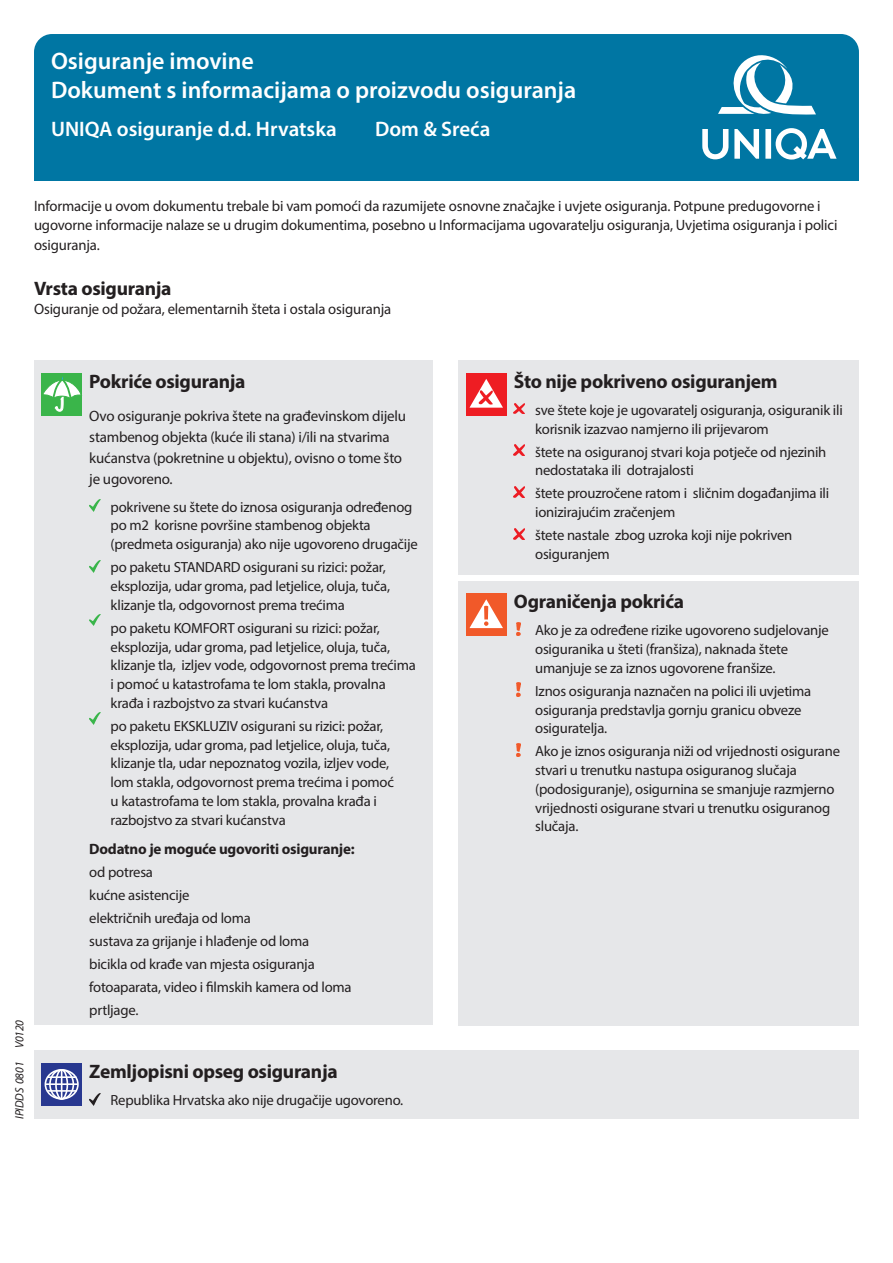
<style>
.page{position:relative;width:893px;height:1263px;background:#fff}
.page>*{position:absolute;margin:0;border:0;box-sizing:border-box;transform-origin:0 0}
.Form_sub_title{font:600 24px "Myriad Pro";color:#fff}
.Company_Product_head{font:600 21px "Myriad Pro";color:#fff}
.Cover_subhead{font:700 19.5px "Myriad Pro";letter-spacing:-.015em;color:#231f20}
.Form_intro{font:700 19.5px "Myriad Pro";letter-spacing:-.015em;color:#231f20}
.Form_intro-2{font:15px/19.5px "Myriad Pro";letter-spacing:-.01em;color:#231f20}
.Cover_subhead-2{font:15px/21px "Myriad Pro";letter-spacing:-.015em;color:#231f20}
.Covered_bullets{font:700 15px "Myriad Pro";letter-spacing:-.015em;color:#231f20}
.Covered_bullets-2{font:14.7px/18.8px "Myriad Pro";letter-spacing:-.015em;color:#231f20}
.Covered_bullets-3{font:italic 12px "Myriad Pro";letter-spacing:-.015em;color:#231f20}
</style>
<div class="page">
<div style="left:34px;top:34px;width:825px;height:147px;background:#0076a3;border-radius:18px"></div>
<div style="left:34px;top:360px;width:399px;height:665px;background:#e6e7e9"></div>
<div style="left:459px;top:360px;width:400px;height:215px;background:#e6e7e9"></div>
<div style="left:459px;top:581px;width:400px;height:444px;background:#e6e7e9"></div>
<div style="left:41px;top:373px;width:41px;height:43px;background:#3ab54a"></div>
<svg style="left:43px;top:376px;width:38px;height:35px"></svg>
<div style="left:466px;top:373px;width:41px;height:43px;background:#ee1d23"></div>
<svg style="left:469px;top:379px;width:34px;height:29px"></svg>
<div style="left:466px;top:593px;width:41px;height:43px;background:#f15929"></div>
<svg style="left:469px;top:599px;width:34px;height:29px"></svg>
<svg style="left:89px;top:500px;width:11px;height:12px"></svg>
<svg style="left:89px;top:560px;width:11px;height:12px"></svg>
<svg style="left:514px;top:403px;width:11px;height:11px"></svg>
<svg style="left:514px;top:445px;width:11px;height:11px"></svg>
<svg style="left:514px;top:487px;width:11px;height:10px"></svg>
<svg style="left:514px;top:528px;width:11px;height:11px"></svg>
<svg style="left:517px;top:622px;width:3px;height:13px"></svg>
<svg style="left:517px;top:683px;width:3px;height:13px"></svg>
<svg style="left:517px;top:743px;width:3px;height:13px"></svg>
<svg style="left:89px;top:614px;width:11px;height:12px"></svg>
<svg style="left:89px;top:713px;width:11px;height:12px"></svg>
<div style="left:34px;top:1051px;width:825px;height:68px;background:#e6e7e9"></div>
<svg style="left:41px;top:1063px;width:41px;height:43px"></svg>
<div style="left:45px;top:1069px;width:34px;height:30px;border:2px solid #fff;border-radius:50%"></div>
<div style="left:49px;top:1069px;width:25px;height:30px;border:2px solid #fff;border-radius:50%"></div>
<div style="left:55px;top:1069px;width:13px;height:30px;border:2px solid #fff;border-radius:50%"></div>
<hr style="left:61px;top:1070px;width:1px;height:30px;background:#fff">
<hr style="left:48px;top:1076px;width:28px;height:2px;background:#fff">
<hr style="left:48px;top:1090px;width:28px;height:2px;background:#fff">
<hr style="left:45px;top:1083px;width:33px;height:2px;background:#fff">
<svg style="left:89px;top:1093px;width:11px;height:12px"></svg>
<svg style="left:718px;top:55px;width:98px;height:60px"></svg>
<svg style="left:702px;top:128px;width:135px;height:32px"></svg>
<p class="Form_sub_title" style="left:51px;top:46px;width:204px">Osiguranje imovine</p>
<p class="Form_sub_title" style="left:51px;top:74px;width:527px">Dokument s informacijama o proizvodu osiguranja</p>
<p class="Company_Product_head" style="left:51px;top:115px;width:287px">UNIQA osiguranje d.d. Hrvatska</p>
<p class="Company_Product_head" style="left:375px;top:115px;width:117px">Dom &amp; Sreća</p>
<p class="Form_intro-2" style="left:34px;top:196px;width:805px">Informacije u ovom dokumentu trebale bi vam pomoći da razumijete osnovne značajke i uvjete osiguranja. Potpune predugovorne i ugovorne informacije nalaze se u drugim dokumentima, posebno u Informacijama ugovaratelju osiguranja, Uvjetima osiguranja i polici osiguranja.</p>
<p class="Form_intro" style="left:34px;top:276px;width:139px">Vrsta osiguranja</p>
<p class="Form_intro-2" style="left:34px;top:299px;width:359px">Osiguranje od požara, elementarnih šteta i ostala osiguranja</p>
<p class="Covered_bullets-3" style="left:12px;top:1119px;width:100px;rotate:-90deg">IPIDDS 0801 V0120</p>
<p class="Cover_subhead" style="left:89px;top:368px;width:158px">Pokriće osiguranja</p>
<p class="Cover_subhead-2" style="left:89px;top:406px;width:318px">Ovo osiguranje pokriva štete na građevinskom dijelu stambenog objekta (kuće ili stana) i/ili na stvarima kućanstva (pokretnine u objektu), ovisno o tome što je ugovoreno.</p>
<p class="Covered_bullets-2" style="left:111px;top:497px;width:309px">pokrivene su štete do iznosa osiguranja određenog po m2 korisne površine stambenog objekta (predmeta osiguranja) ako nije ugovoreno drugačije</p>
<p class="Covered_bullets-2" style="left:111px;top:558px;width:281px">po paketu STANDARD osigurani su rizici: požar, eksplozija, udar groma, pad letjelice, oluja, tuča, klizanje tla, odgovornost prema trećima</p>
<p class="Covered_bullets-2" style="left:111px;top:618px;width:307px">po paketu KOMFORT osigurani su rizici: požar, eksplozija, udar groma, pad letjelice, oluja, tuča, klizanje tla, izljev vode, odgovornost prema trećima i pomoć u katastrofama te lom stakla, provalna krađa i razbojstvo za stvari kućanstva</p>
<p class="Covered_bullets-2" style="left:111px;top:716px;width:285px">po paketu EKSKLUZIV osigurani su rizici: požar, eksplozija, udar groma, pad letjelice, oluja, tuča, klizanje tla, udar nepoznatog vozila, izljev vode, lom stakla, odgovornost prema trećima i pomoć u katastrofama te lom stakla, provalna krađa i razbojstvo za stvari kućanstva</p>
<p class="Covered_bullets" style="left:89px;top:839px;width:267px">Dodatno je moguće ugovoriti osiguranje:</p>
<p class="Covered_bullets-2" style="left:89px;top:863px;width:65px">od potresa</p>
<p class="Covered_bullets-2" style="left:89px;top:886px;width:102px">kućne asistencije</p>
<p class="Covered_bullets-2" style="left:89px;top:909px;width:163px">električnih uređaja od loma</p>
<p class="Covered_bullets-2" style="left:89px;top:932px;width:221px">sustava za grijanje i hlađenje od loma</p>
<p class="Covered_bullets-2" style="left:89px;top:955px;width:227px">bicikla od krađe van mjesta osiguranja</p>
<p class="Covered_bullets-2" style="left:89px;top:978px;width:264px">fotoaparata, video i filmskih kamera od loma</p>
<p class="Covered_bullets-2" style="left:89px;top:1001px;width:51px">prtljage.</p>
<p class="Cover_subhead" style="left:89px;top:1059px;width:250px">Zemljopisni opseg osiguranja</p>
<p class="Covered_bullets-2" style="left:111px;top:1091px;width:294px">Republika Hrvatska ako nije drugačije ugovoreno.</p>
<p class="Cover_subhead" style="left:514px;top:368px;width:265px">Što nije pokriveno osiguranjem</p>
<p class="Covered_bullets-2" style="left:535px;top:400px;width:309px">sve štete koje je ugovaratelj osiguranja, osiguranik ili korisnik izazvao namjerno ili prijevarom</p>
<p class="Covered_bullets-2" style="left:535px;top:442px;width:293px">štete na osiguranoj stvari koja potječe od njezinih nedostataka ili dotrajalosti</p>
<p class="Covered_bullets-2" style="left:535px;top:484px;width:296px">štete prouzročene ratom i sličnim događanjima ili ionizirajućim zračenjem</p>
<p class="Covered_bullets-2" style="left:535px;top:526px;width:259px">štete nastale zbog uzroka koji nije pokriven osiguranjem</p>
<p class="Cover_subhead" style="left:514px;top:589px;width:172px">Ograničenja pokrića</p>
<p class="Covered_bullets-2" style="left:535px;top:621px;width:295px">Ako je za određene rizike ugovoreno sudjelovanje osiguranika u šteti (franšiza), naknada štete umanjuje se za iznos ugovorene franšize.</p>
<p class="Covered_bullets-2" style="left:535px;top:681px;width:278px">Iznos osiguranja naznačen na polici ili uvjetima osiguranja predstavlja gornju granicu obveze osiguratelja.</p>
<p class="Covered_bullets-2" style="left:535px;top:742px;width:306px">Ako je iznos osiguranja niži od vrijednosti osigurane stvari u trenutku nastupa osiguranog slučaja (podosiguranje), osigurnina se smanjuje razmjerno vrijednosti osigurane stvari u trenutku osiguranog slučaja.</p>
</div>
